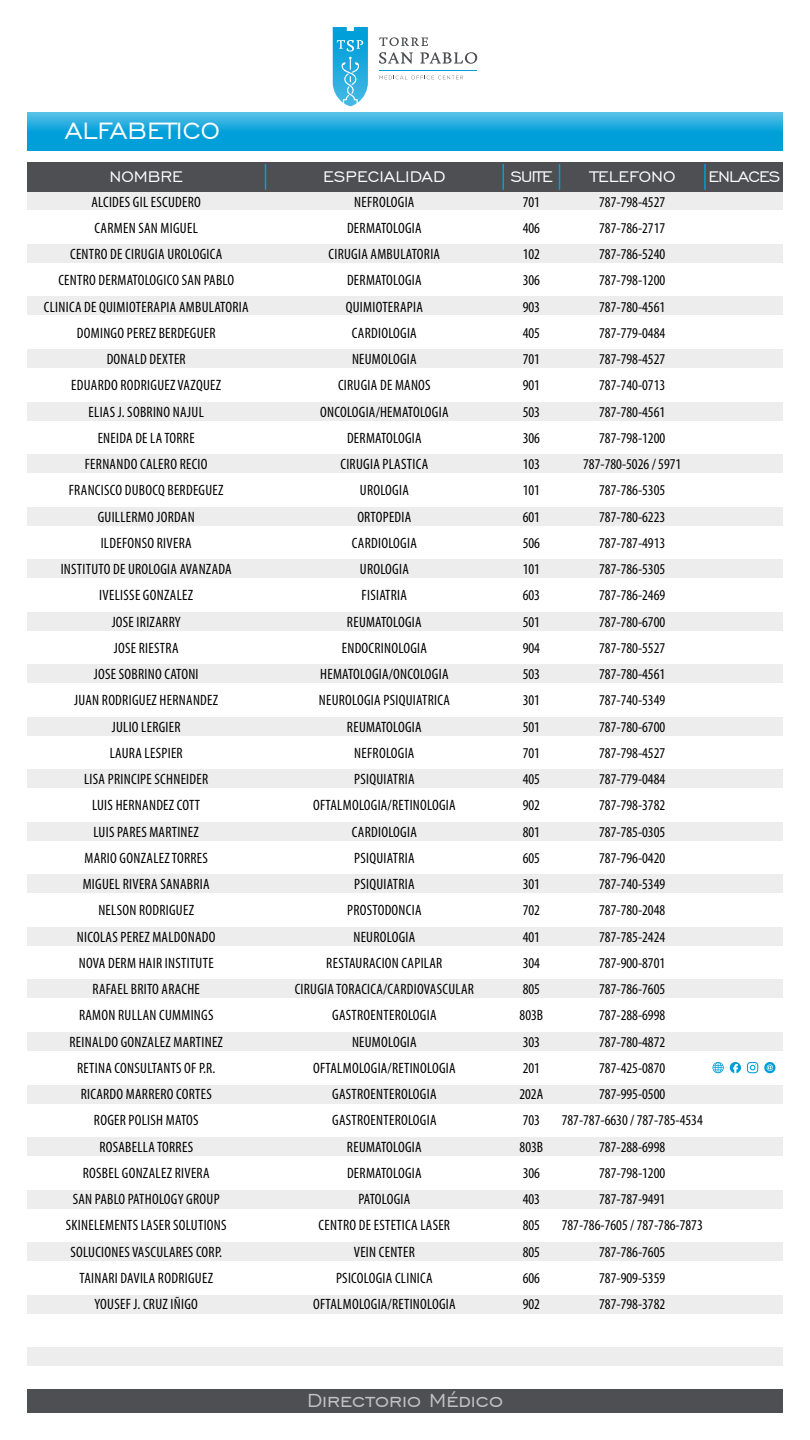
<style>
.page{position:relative;width:810px;height:1440px;background:#fff}
.page>*{position:absolute;margin:0;border:0;box-sizing:border-box;transform-origin:0 0}
.t1{font:30px "Engravers Gothic BT";color:#fff}
.t2{font:24px "Engravers Gothic BT";color:#c1c1c3}
.t3{font:19.5px "Engravers Gothic BT";color:#fff}
.t4{font:19.5px "Engravers Gothic BT";letter-spacing:-.05em;color:#fff}
.t5{font:condensed 15px/26.2px "Myriad Pro";letter-spacing:.02em;color:#000;text-align:center}
.t6{font:condensed 15px/26.2px "Myriad Pro";color:#000;text-align:center}
</style>
<div class="page">
<div style="left:27px;top:192px;width:756px;height:18px;background:#ededee"></div>
<div style="left:27px;top:244px;width:756px;height:19px;background:#ededee"></div>
<div style="left:27px;top:297px;width:756px;height:18px;background:#ededee"></div>
<div style="left:27px;top:349px;width:756px;height:19px;background:#ededee"></div>
<div style="left:27px;top:402px;width:756px;height:18px;background:#ededee"></div>
<div style="left:27px;top:454px;width:756px;height:19px;background:#ededee"></div>
<div style="left:27px;top:507px;width:756px;height:19px;background:#ededee"></div>
<div style="left:27px;top:559px;width:756px;height:19px;background:#ededee"></div>
<div style="left:27px;top:612px;width:756px;height:19px;background:#ededee"></div>
<div style="left:27px;top:664px;width:756px;height:19px;background:#ededee"></div>
<div style="left:27px;top:717px;width:756px;height:19px;background:#ededee"></div>
<div style="left:27px;top:769px;width:756px;height:19px;background:#ededee"></div>
<div style="left:27px;top:822px;width:756px;height:19px;background:#ededee"></div>
<div style="left:27px;top:875px;width:756px;height:18px;background:#ededee"></div>
<div style="left:27px;top:927px;width:756px;height:19px;background:#ededee"></div>
<div style="left:27px;top:980px;width:756px;height:18px;background:#ededee"></div>
<div style="left:27px;top:1032px;width:756px;height:19px;background:#ededee"></div>
<div style="left:27px;top:1085px;width:756px;height:18px;background:#ededee"></div>
<div style="left:27px;top:1137px;width:756px;height:19px;background:#ededee"></div>
<div style="left:27px;top:1190px;width:756px;height:19px;background:#ededee"></div>
<div style="left:27px;top:1242px;width:756px;height:19px;background:#ededee"></div>
<div style="left:27px;top:1295px;width:756px;height:19px;background:#ededee"></div>
<div style="left:27px;top:1347px;width:756px;height:19px;background:#ededee"></div>
<svg style="left:27px;top:113px;width:756px;height:37px;background:#17a8dd"></svg>
<div style="left:27px;top:162px;width:756px;height:30px;background:#4d4f53"></div>
<svg style="left:265px;top:165px;width:1px;height:24px"></svg>
<hr style="left:502px;top:165px;width:2px;height:24px;background:#009fda">
<svg style="left:559px;top:165px;width:1px;height:24px"></svg>
<hr style="left:704px;top:165px;width:2px;height:24px;background:#009fda">
<div style="left:27px;top:1389px;width:756px;height:24px;background:#4d4f53"></div>
<svg style="left:712px;top:1062px;width:12px;height:11px"></svg>
<svg style="left:764px;top:1062px;width:12px;height:11px"></svg>
<svg style="left:767px;top:1064px;width:6px;height:7px"></svg>
<svg style="left:747px;top:1062px;width:11px;height:11px"></svg>
<svg style="left:730px;top:1062px;width:11px;height:11px"></svg>
<svg style="left:379px;top:76px;width:84px;height:3px"></svg>
<hr style="left:380px;top:70px;width:97px;height:1px;background:#009fda">
<svg style="left:420px;top:52px;width:57px;height:12px"></svg>
<svg style="left:379px;top:37px;width:49px;height:9px"></svg>
<svg style="left:379px;top:52px;width:34px;height:12px"></svg>
<svg style="left:333px;top:27px;width:35px;height:79px;background:#42b7e3"></svg>
<h1 class="t1" style="left:65px;top:115px;width:157px">ALFABETICO</h1>
<h3 class="t3" style="left:110px;top:166px;width:75px">NOMBRE</h3>
<h3 class="t3" style="left:323px;top:166px;width:124px">ESPECIALIDAD</h3>
<h3 class="t3" style="left:510px;top:166px;width:44px">SUITE</h3>
<h3 class="t3" style="left:590px;top:166px;width:87px">TELEFONO</h3>
<h3 class="t4" style="left:708px;top:166px;width:74px">ENLACES</h3>
<p class="t5" style="left:44px;top:188px;width:206px">ALCIDES GIL ESCUDERO<br>CARMEN SAN MIGUEL<br>CENTRO DE CIRUGIA UROLOGICA<br>CENTRO DERMATOLOGICO SAN PABLO<br>CLINICA DE QUIMIOTERAPIA AMBULATORIA<br>DOMINGO PEREZ BERDEGUER<br>DONALD DEXTER<br>EDUARDO RODRIGUEZ VAZQUEZ<br>ELIAS J. SOBRINO NAJUL<br>ENEIDA DE LA TORRE<br>FERNANDO CALERO RECIO<br>FRANCISCO DUBOCQ BERDEGUEZ<br>GUILLERMO JORDAN<br>ILDEFONSO RIVERA<br>INSTITUTO DE UROLOGIA AVANZADA<br>IVELISSE GONZALEZ<br>JOSE IRIZARRY<br>JOSE RIESTRA<br>JOSE SOBRINO CATONI<br>JUAN RODRIGUEZ HERNANDEZ<br>JULIO LERGIER<br>LAURA LESPIER<br>LISA PRINCIPE SCHNEIDER<br>LUIS HERNANDEZ COTT<br>LUIS PARES MARTINEZ<br>MARIO GONZALEZ TORRES<br>MIGUEL RIVERA SANABRIA<br>NELSON RODRIGUEZ<br>NICOLAS PEREZ MALDONADO<br>NOVA DERM HAIR INSTITUTE<br>RAFAEL BRITO ARACHE<br>RAMON RULLAN CUMMINGS<br>REINALDO GONZALEZ MARTINEZ<br>RETINA CONSULTANTS OF P.R.<br>RICARDO MARRERO CORTES<br>ROGER POLISH MATOS<br>ROSABELLA TORRES<br>ROSBEL GONZALEZ RIVERA<br>SAN PABLO PATHOLOGY GROUP<br>SKINELEMENTS LASER SOLUTIONS<br>SOLUCIONES VASCULARES CORP.<br>TAINARI DAVILA RODRIGUEZ<br>YOUSEF J. CRUZ IÑIGO</p>
<p class="t5" style="left:295px;top:188px;width:181px">NEFROLOGIA<br>DERMATOLOGIA<br>CIRUGIA AMBULATORIA<br>DERMATOLOGIA<br>QUIMIOTERAPIA<br>CARDIOLOGIA<br>NEUMOLOGIA<br>CIRUGIA DE MANOS<br>ONCOLOGIA/HEMATOLOGIA<br>DERMATOLOGIA<br>CIRUGIA PLASTICA<br>UROLOGIA<br>ORTOPEDIA<br>CARDIOLOGIA<br>UROLOGIA<br>FISIATRIA<br>REUMATOLOGIA<br>ENDOCRINOLOGIA<br>HEMATOLOGIA/ONCOLOGIA<br>NEUROLOGIA PSIQUIATRICA<br>REUMATOLOGIA<br>NEFROLOGIA<br>PSIQUIATRIA<br>OFTALMOLOGIA/RETINOLOGIA<br>CARDIOLOGIA<br>PSIQUIATRIA<br>PSIQUIATRIA<br>PROSTODONCIA<br>NEUROLOGIA<br>RESTAURACION CAPILAR<br>CIRUGIA TORACICA/CARDIOVASCULAR<br>GASTROENTEROLOGIA<br>NEUMOLOGIA<br>OFTALMOLOGIA/RETINOLOGIA<br>GASTROENTEROLOGIA<br>GASTROENTEROLOGIA<br>REUMATOLOGIA<br>DERMATOLOGIA<br>PATOLOGIA<br>CENTRO DE ESTETICA LASER<br>VEIN CENTER<br>PSICOLOGIA CLINICA<br>OFTALMOLOGIA/RETINOLOGIA</p>
<p class="t6" style="left:562px;top:188px;width:143px">787-798-4527<br>787-786-2717<br>787-786-5240<br>787-798-1200<br>787-780-4561<br>787-779-0484<br>787-798-4527<br>787-740-0713<br>787-780-4561<br>787-798-1200<br>787-780-5026 / 5971<br>787-786-5305<br>787-780-6223<br>787-787-4913<br>787-786-5305<br>787-786-2469<br>787-780-6700<br>787-780-5527<br>787-780-4561<br>787-740-5349<br>787-780-6700<br>787-798-4527<br>787-779-0484<br>787-798-3782<br>787-785-0305<br>787-796-0420<br>787-740-5349<br>787-780-2048<br>787-785-2424<br>787-900-8701<br>787-786-7605<br>787-288-6998<br>787-780-4872<br>787-425-0870<br>787-995-0500<br>787-787-6630 / 787-785-4534<br>787-288-6998<br>787-798-1200<br>787-787-9491<br>787-786-7605 / 787-786-7873<br>787-786-7605<br>787-909-5359<br>787-798-3782</p>
<p class="t6" style="left:519px;top:188px;width:25px;text-align:left">701<br>406<br>102<br>306<br>903<br>405<br>701<br>901<br>503<br>306<br>103<br>101<br>601<br>506<br>101<br>603<br>501<br>904<br>503<br>301<br>501<br>701<br>405<br>902<br>801<br>605<br>301<br>702<br>401<br>304<br>805<br>803B<br>303<br>201<br>202A<br>703<br>803B<br>306<br>403<br>805<br>805<br>606<br>902</p>
<h2 class="t2" style="left:307px;top:1387px;width:198px">Directorio Médico</h2>
</div>
